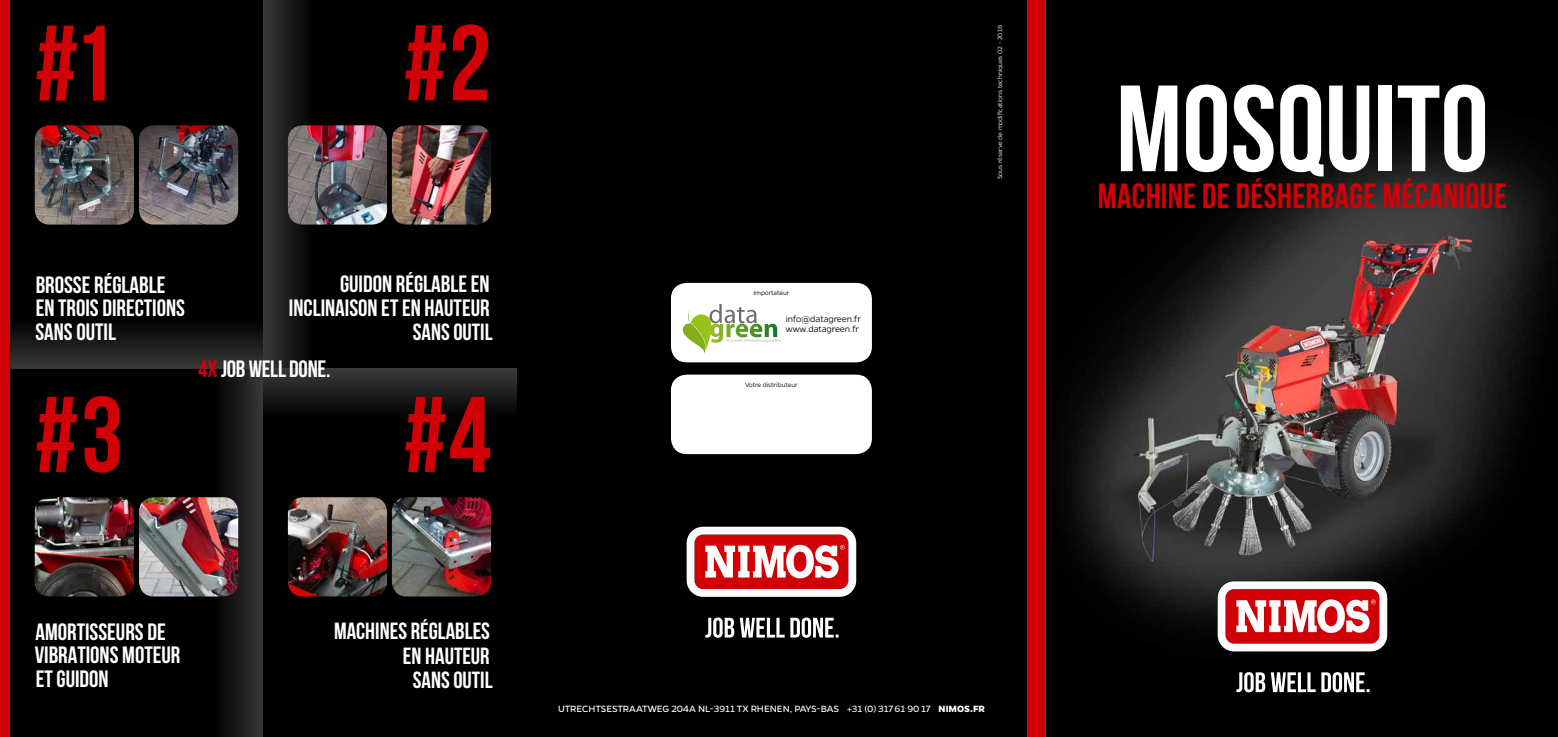
<style>
.page{position:relative;width:1558px;height:737px;background:#fff}
.page>*{position:absolute;margin:0;border:0;box-sizing:border-box;transform-origin:0 0}
.t1{font:700 122.33px "Bebas Neue";color:#fff}
.t2{font:700 107.19px "Bebas Neue";color:#d10007}
.t3{font:700 35px "Bebas Neue";letter-spacing:.01em;color:#d10007}
.t4{font:700 23.62px/23.6px "Bebas Neue";color:#fff}
.t5{font:700 23.36px/24.2px "Bebas Neue";color:#fff;text-align:right}
.t6{font:10.33px "Gentona";letter-spacing:-.005em;color:#fff}
.t7{font:300 9.62px/10.5px "Gentona";letter-spacing:-.01em;color:#000}
.t8{font:300 7px "Gentona";letter-spacing:-.005em;color:#fff}
.t9{font:300 7px "Gentona";letter-spacing:-.005em;color:#000}
.s1{color:#d10007}
.s2{font-weight:700}
</style>
<div class="page">
<div style="left:1027px;top:0;width:20px;height:737px;background:#d10007"></div>
<div style="left:0;top:0;width:10px;height:737px;background:#d10007"></div>
<img style="left:1047px;top:0;width:511px;height:737px">
<svg style="left:1217px;top:580px;width:171px;height:72px"></svg>
<svg style="left:1217px;top:581px;width:170px;height:70px"></svg>
<svg style="left:1236px;top:672px;width:133px;height:20px"></svg>
<div style="left:516px;top:0;width:511px;height:737px;background:#000"></div>
<div style="left:671px;top:374px;width:201px;height:80px;background:#fff;border-radius:16px"></div>
<div style="left:671px;top:283px;width:201px;height:79px;background:#fff;border-radius:16px"></div>
<svg style="left:687px;top:526px;width:169px;height:71px;background:#e08184"></svg>
<svg style="left:705px;top:617px;width:133px;height:20px"></svg>
<div style="left:10px;top:0;width:506px;height:737px;background:#000"></div>
<div style="left:263px;top:0;width:49px;height:368px;background:linear-gradient(to right,#393938,#020202)"></div>
<div style="left:214px;top:368px;width:49px;height:369px;background:linear-gradient(to right,#010101,#383837)"></div>
<div style="left:10px;top:319px;width:253px;height:49px;background:linear-gradient(to bottom,#000,#383837)"></div>
<div style="left:263px;top:368px;width:253px;height:50px;background:linear-gradient(to bottom,#3a3a39,#020202)"></div>
<img style="left:139px;top:125px;width:99px;height:99px">
<img style="left:288px;top:125px;width:99px;height:99px">
<img style="left:35px;top:497px;width:99px;height:99px">
<img style="left:392px;top:497px;width:99px;height:99px">
<img style="left:288px;top:497px;width:99px;height:99px">
<img style="left:35px;top:125px;width:99px;height:99px">
<img style="left:392px;top:125px;width:99px;height:99px">
<img style="left:139px;top:497px;width:99px;height:99px">
<svg style="left:683px;top:304px;width:98px;height:49px"></svg>
<h2 class="t2" style="left:35px;top:5px;width:81px">#1</h2>
<h2 class="t2" style="left:404px;top:4px;width:89px">#2</h2>
<p class="t4" style="left:35px;top:272px;width:151px">BROSSE RÉGLABLE<br>EN TROIS DIRECTIONS<br>SANS OUTIL</p>
<p class="t4" style="left:289px;top:272px;width:202px;text-align:right">GUIDON RÉGLABLE EN<br>INCLINAISON ET EN HAUTEUR</p>
<p class="t5" style="left:413px;top:319px;width:81px">SANS OUTIL</p>
<p class="t4" style="left:198px;top:357px;width:134px"><span class="s1">4X</span> JOB WELL DONE.</p>
<h2 class="t2" style="left:35px;top:376px;width:90px">#3</h2>
<h2 class="t2" style="left:404px;top:376px;width:89px">#4</h2>
<p class="t4" style="left:35px;top:619px;width:147px">AMORTISSEURS DE<br>VIBRATIONS MOTEUR<br>ET GUIDON</p>
<p class="t5" style="left:334px;top:619px;width:160px">MACHINES RÉGLABLES<br>EN HAUTEUR<br>SANS OUTIL</p>
<p class="t9" style="left:753px;top:289px;width:38px">Importateur</p>
<p class="t7" style="left:786px;top:313px;width:77px">info@datagreen.fr www.datagreen.fr</p>
<p class="t9" style="left:745px;top:380px;width:54px">Votre distributeur</p>
<p class="t8" style="left:996px;top:179px;width:156px;rotate:-90deg">Sous réserve de modifications techniques 02 - 2018</p>
<p class="t6" style="left:558px;top:703px;width:428px">UTRECHTSESTRAATWEG 204A NL-3911 TX RHENEN, PAYS-BAS +31 (0) 317 61 90 17 <span class="s2">NIMOS.FR</span></p>
<h1 class="t1" style="left:1116px;top:62px;width:374px">MOSQUITO</h1>
<h3 class="t3" style="left:1098px;top:177px;width:411px">MACHINE DE DÉSHERBAGE MÉCANIQUE</h3>
</div>
